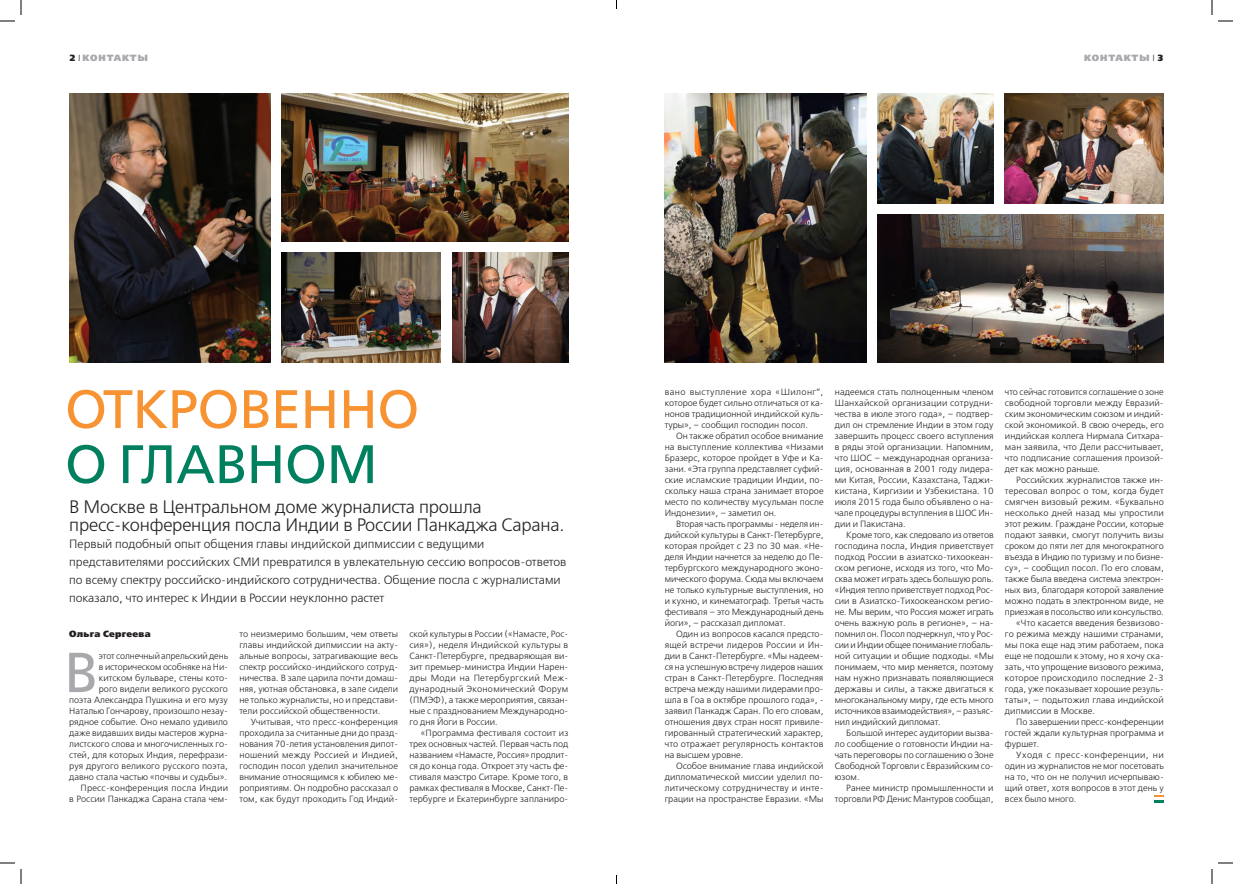
<style>
.page{position:relative;width:1233px;height:884px;background:#fff}
.page>*{position:absolute;margin:0;border:0;box-sizing:border-box;transform-origin:0 0}
.Bukva{font:56.1px "Free Set C";color:#a8a9ad}
.Title_54_46{font:54px/55px "Free Set C";letter-spacing:-.01em;color:#f79332}
.LID{font:18px/18px "Free Set Light C";letter-spacing:-.01em;color:#231f20}
.Lid{font:12px/18px "Free Set Light C";color:#231f20}
.TEXT{font:9px/11px "Free Set Light C";color:#231f20;text-align:justify}
.Bukva-2{font:9px/11px "Free Set Light C";color:#231f20;text-align:right}
.t1{font:9px "Free Set Extra Bold C";letter-spacing:.1em;color:#a8a9ad}
.Autor{font:9px "Free Set Extra Bold C";letter-spacing:.03em;color:#231f20}
.s1{color:#231f20}
.s2{font-family:"Free Set Light C";color:#231f20}
.s3{color:#00805f}
</style>
<div class="page">
<svg style="left:1154px;top:796px;width:9px;height:6px"></svg>
<img style="left:282px;top:252px;width:159px;height:110px">
<img style="left:69px;top:93px;width:201px;height:269px">
<img style="left:452px;top:252px;width:116px;height:110px">
<img style="left:1005px;top:93px;width:158px;height:110px">
<img style="left:877px;top:93px;width:116px;height:110px">
<img style="left:877px;top:214px;width:286px;height:148px">
<img style="left:282px;top:93px;width:286px;height:148px">
<img style="left:664px;top:93px;width:202px;height:269px">
<svg style="left:1218px;top:20px;width:15px;height:2px"></svg>
<svg style="left:1218px;top:862px;width:15px;height:2px"></svg>
<svg style="left:0;top:0;width:22px;height:22px"></svg>
<svg style="left:0;top:862px;width:22px;height:22px"></svg>
<svg style="left:1211px;top:0;width:1px;height:15px"></svg>
<svg style="left:1211px;top:869px;width:1px;height:15px"></svg>
<p class="t1" style="left:69px;top:53px;width:80px"><span class="s1">2</span> <span class="s2">I</span> КОНТАКТЫ</p>
<p class="t1" style="left:1084px;top:53px;width:81px">КОНТАКТЫ <span class="s2">I</span> <span class="s1">3</span></p>
<p class="Title_54_46" style="left:65px;top:382px;width:356px">ОТКРОВЕННО<br><span class="s3">О ГЛАВНОМ</span></p>
<p class="LID" style="left:69px;top:499px;width:497px">В Москве в Центральном доме журналиста прошла пресс-конференция посла Индии в России Панкаджа Сарана.</p>
<p class="Lid" style="left:69px;top:535px;width:499px">Первый подобный опыт общения главы индийской дипмиссии с ведущими представителями российских СМИ превратился в увлекательную сессию вопросов-ответов по всему спектру российско-индийского сотрудничества. Общение посла с журналистами показало, что интерес к Индии в России неуклонно растет</p>
<p class="Autor" style="left:69px;top:629px;width:83px">Ольга Сергеева</p>
<p class="Bukva" style="left:64px;top:642px;width:35px">В</p>
<p class="Bukva-2" style="left:69px;top:651px;width:160px">этот солнечный апрельский день<br>в историческом особняке на Ни&shy;китском бульваре, стены кото-<br>рого видели великого русского<br>поэта Александра Пушкина и его музу Наталью Гончарову, произошло незау&shy;рядное событие. Оно немало удивило даже видавших виды мастеров журна&shy;листского слова и многочисленных го&shy;стей, для которых Индия, перефрази&shy;руя другого великого русского поэта, давно стала частью «почвы и судьбы».</p>
<p class="TEXT" style="left:69px;top:783px;width:160px;text-align:right">Пресс-конференция посла Индии<br>в России Панкаджа Сарана стала чем-</p>
<p class="TEXT" style="left:239px;top:629px;width:160px">то неизмеримо большим, чем ответы главы индийской дипмиссии на акту&shy;альные вопросы, затрагивающие весь спектр российско-индийского сотруд&shy;ничества. В зале царила почти домаш&shy;няя, уютная обстановка, в зале сидели не только журналисты, но и представи&shy;тели российской общественности.</p>
<p class="TEXT" style="left:239px;top:717px;width:160px;text-indent:11px">Учитывая, что пресс-конференция проходила за считанные дни до празд&shy;нования 70-летия установления дипот&shy;ношений между Россией и Индией, господин посол уделил значительное внимание относящимся к юбилею ме&shy;роприятиям. Он подробно рассказал о том, как будут проходить Год Индий-</p>
<p class="TEXT" style="left:409px;top:629px;width:160px">ской культуры в России («Намасте, Рос&shy;сия»), неделя Индийской культуры в Санкт-Петербурге, предваряющая ви&shy;зит премьер-министра Индии Нарен&shy;дры Моди на Петербургский Меж&shy;дународный Экономический Форум (ПМЭФ), а также мероприятия, связан&shy;ные с празднованием Международно&shy;го дня Йоги в России.</p>
<p class="TEXT" style="left:409px;top:728px;width:160px;text-indent:11px">«Программа фестиваля состоит из трех основных частей. Первая часть под названием «Намасте, Россия» продлит&shy;ся до конца года. Откроет эту часть фе&shy;стиваля маэстро Ситаре. Кроме того, в рамках фестиваля в Москве, Санкт-Пе&shy;тербурге и Екатеринбурге запланиро-</p>
<p class="TEXT" style="left:664px;top:387px;width:160px">вано выступление хора «Шилонг”, которое будет сильно отличаться от ка&shy;нонов традиционной индийской куль&shy;туры», – сообщил господин посол.</p>
<p class="TEXT" style="left:664px;top:431px;width:160px;text-indent:11px">Он также обратил особое внимание на выступление коллектива «Низами Бразерс, которое пройдет в Уфе и Ка&shy;зани. «Эта группа представляет суфий&shy;ские исламские традиции Индии, по&shy;скольку наша страна занимает второе место по количеству мусульман после Индонезии», – заметил он.</p>
<p class="TEXT" style="left:664px;top:519px;width:160px;text-indent:11px">Вторая часть программы - неделя ин&shy;дийской культуры в Санкт-Петербурге, которая пройдет с 23 по 30 мая. «Не&shy;деля Индии начнется за неделю до Пе&shy;тербургского международного эконо&shy;мического форума. Сюда мы включаем не только культурные выступления, но и кухню, и кинематограф. Третья часть фестиваля – это Международный день йоги», – рассказал дипломат.</p>
<p class="TEXT" style="left:664px;top:629px;width:160px;text-indent:11px">Один из вопросов касался предсто&shy;ящей встречи лидеров России и Ин&shy;дии в Санкт-Петербурге. «Мы надеем&shy;ся на успешную встречу лидеров наших стран в Санкт-Петербурге. Последняя встреча между нашими лидерами про&shy;шла в Гоа в октябре прошлого года», - заявил Панкадж Саран. По его словам, отношения двух стран носят привиле&shy;гированный стратегический характер, что отражает регулярность контактов на высшем уровне.</p>
<p class="TEXT" style="left:664px;top:761px;width:160px;text-indent:11px">Особое внимание глава индийской дипломатической миссии уделил по&shy;литическому сотрудничеству и инте&shy;грации на пространстве Евразии. «Мы</p>
<p class="TEXT" style="left:835px;top:387px;width:160px">надеемся стать полноценным членом Шанхайской организации сотрудни&shy;чества в июле этого года», – подтвер&shy;дил он стремление Индии в этом году завершить процесс своего вступления в ряды этой организации. Напомним, что ШОС – международная организа&shy;ция, основанная в 2001 году лидера&shy;ми Китая, России, Казахстана, Таджи&shy;кистана, Киргизии и Узбекистана. 10 июля 2015 года было объявлено о на&shy;чале процедуры вступления в ШОС Ин&shy;дии и Пакистана.</p>
<p class="TEXT" style="left:835px;top:530px;width:160px;text-indent:11px">Кроме того, как следовало из ответов господина посла, Индия приветствует подход России в азиатско-тихоокеан&shy;ском регионе, исходя из того, что Мо&shy;сква может играть здесь большую роль. «Индия тепло приветствует подход Рос&shy;сии в Азиатско-Тихоокеанском регио&shy;не. Мы верим, что Россия может играть очень важную роль в регионе», – на&shy;помнил он. Посол подчеркнул, что у Рос&shy;сии и Индии общее понимание глобаль&shy;ной ситуации и общие подходы. «Мы понимаем, что мир меняется, поэтому нам нужно признавать появляющиеся державы и силы, а также двигаться к многоканальному миру, где есть много источников взаимодействия», – разъяс&shy;нил индийский дипломат.</p>
<p class="TEXT" style="left:835px;top:728px;width:160px;text-indent:11px">Большой интерес аудитории вызва&shy;ло сообщение о готовности Индии на&shy;чать переговоры по соглашению о Зоне Свободной Торговли с Евразийским со&shy;юзом.</p>
<p class="TEXT" style="left:835px;top:783px;width:160px;text-align:right">Ранее министр промышленности и торговли РФ Денис Мантуров сообщал,</p>
<p class="TEXT" style="left:1005px;top:387px;width:160px">что сейчас готовится соглашение о зоне свободной торговли между Евразий&shy;ским экономическим союзом и индий&shy;ской экономикой. В свою очередь, его индийская коллега Нирмала Ситхара&shy;ман заявила, что Дели рассчитывает, что подписание соглашения произой&shy;дет как можно раньше.</p>
<p class="TEXT" style="left:1005px;top:475px;width:160px;text-indent:11px">Российских журналистов также ин&shy;тересовал вопрос о том, когда будет смягчен визовый режим. «Буквально несколько дней назад мы упростили этот режим. Граждане России, которые подают заявки, смогут получить визы сроком до пяти лет для многократного въезда в Индию по туризму и по бизне&shy;су», – сообщил посол. По его словам, также была введена система электрон&shy;ных виз, благодаря которой заявление можно подать в электронном виде, не приезжая в посольство или консульство.</p>
<p class="TEXT" style="left:1005px;top:618px;width:160px;text-indent:11px">«Что касается введения безвизово&shy;го режима между нашими странами, мы пока еще над этим работаем, пока еще не подошли к этому, но я хочу ска&shy;зать, что упрощение визового режима, которое происходило последние 2-3 года, уже показывает хорошие резуль&shy;таты», – подытожил глава индийской дипмиссии в Москве.</p>
<p class="TEXT" style="left:1005px;top:717px;width:160px;text-indent:11px">По завершении пресс-конференции гостей ждали культурная программа и фуршет.</p>
<p class="TEXT" style="left:1005px;top:750px;width:160px;text-indent:11px">Уходя с пресс-конференции, ни один из журналистов не мог посетовать на то, что он не получил исчерпываю&shy;щий ответ, хотя вопросов в этот день у всех было много.</p>
</div>
